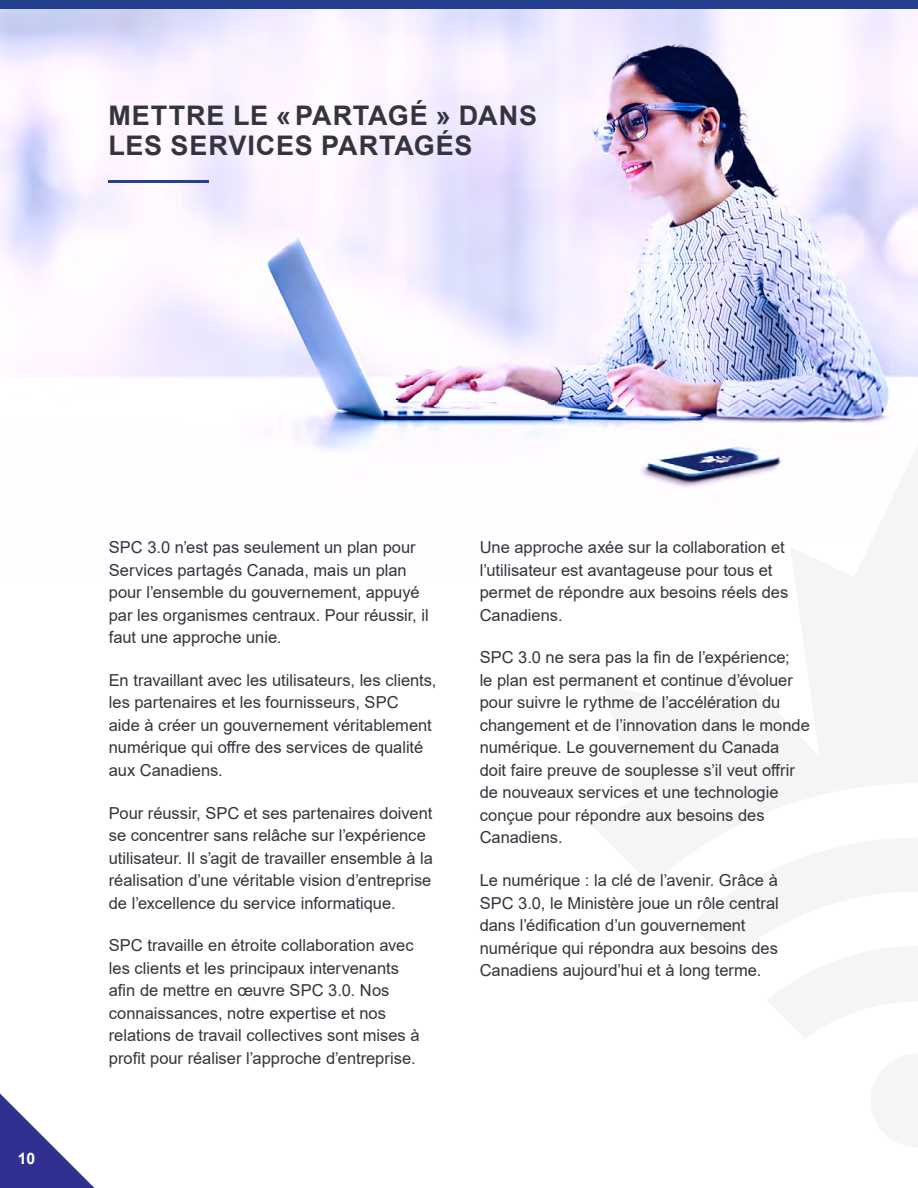
<style>
.page{position:relative;width:918px;height:1188px;background:#fff}
.page>*{position:absolute;margin:0;border:0;box-sizing:border-box;transform-origin:0 0}
.Titre{font:700 27px/30px "Arial";letter-spacing:.03em;color:#34343d}
.Paragraph{font:16.5px/22.5px "Arial";color:#34343d}
.t1{font:700 15.75px "Arial";color:#fff}
</style>
<div class="page">
<svg style="left:0;top:1093px;width:95px;height:95px"></svg>
<img style="left:0;top:8px;width:918px;height:443px">
<svg style="left:591px;top:446px;width:327px;height:42px"></svg>
<div style="left:0;top:0;width:918px;height:8px;background:#25408f"></div>
<hr style="left:108px;top:180px;width:101px;height:3px;background:#25408f">
<p class="Titre" style="left:108px;top:101px;width:430px">METTRE LE «PARTAGÉ » DANS<br>LES SERVICES PARTAGÉS</p>
<p class="t1" style="left:18px;top:1147px;width:19px">10</p>
<p class="Paragraph" style="left:109px;top:536px;width:321px">SPC 3.0 n’est pas seulement un plan pour Services partagés Canada, mais un plan pour l’ensemble du gouvernement, appuyé par les organismes centraux. Pour réussir, il faut une approche unie.</p>
<p class="Paragraph" style="left:109px;top:669px;width:329px">En travaillant avec les utilisateurs, les clients, les partenaires et les fournisseurs, SPC<br>aide à créer un gouvernement véritablement numérique qui offre des services de qualité aux Canadiens.</p>
<p class="Paragraph" style="left:109px;top:802px;width:326px">Pour réussir, SPC et ses partenaires doivent se concentrer sans relâche sur l’expérience utilisateur. Il s’agit de travailler ensemble à la réalisation d’une véritable vision d’entreprise de l’excellence du service informatique.</p>
<p class="Paragraph" style="left:109px;top:934px;width:312px">SPC travaille en étroite collaboration avec les clients et les principaux intervenants afin de mettre en œuvre SPC 3.0. Nos connaissances, notre expertise et nos relations de travail collectives sont mises à profit pour réaliser l’approche d’entreprise.</p>
<p class="Paragraph" style="left:480px;top:536px;width:310px">Une approche axée sur la collaboration et l’utilisateur est avantageuse pour tous et permet de répondre aux besoins réels des Canadiens.</p>
<p class="Paragraph" style="left:480px;top:646px;width:332px">SPC 3.0 ne sera pas la fin de l’expérience;<br>le plan est permanent et continue d’évoluer pour suivre le rythme de l’accélération du changement et de l’innovation dans le monde numérique. Le gouvernement du Canada<br>doit faire preuve de souplesse s’il veut offrir de nouveaux services et une technologie conçue pour répondre aux besoins des Canadiens.</p>
<p class="Paragraph" style="left:480px;top:869px;width:301px">Le numérique : la clé de l’avenir. Grâce à SPC 3.0, le Ministère joue un rôle central dans l’édification d’un gouvernement numérique qui répondra aux besoins des Canadiens aujourd’hui et à long terme.</p>
</div>
